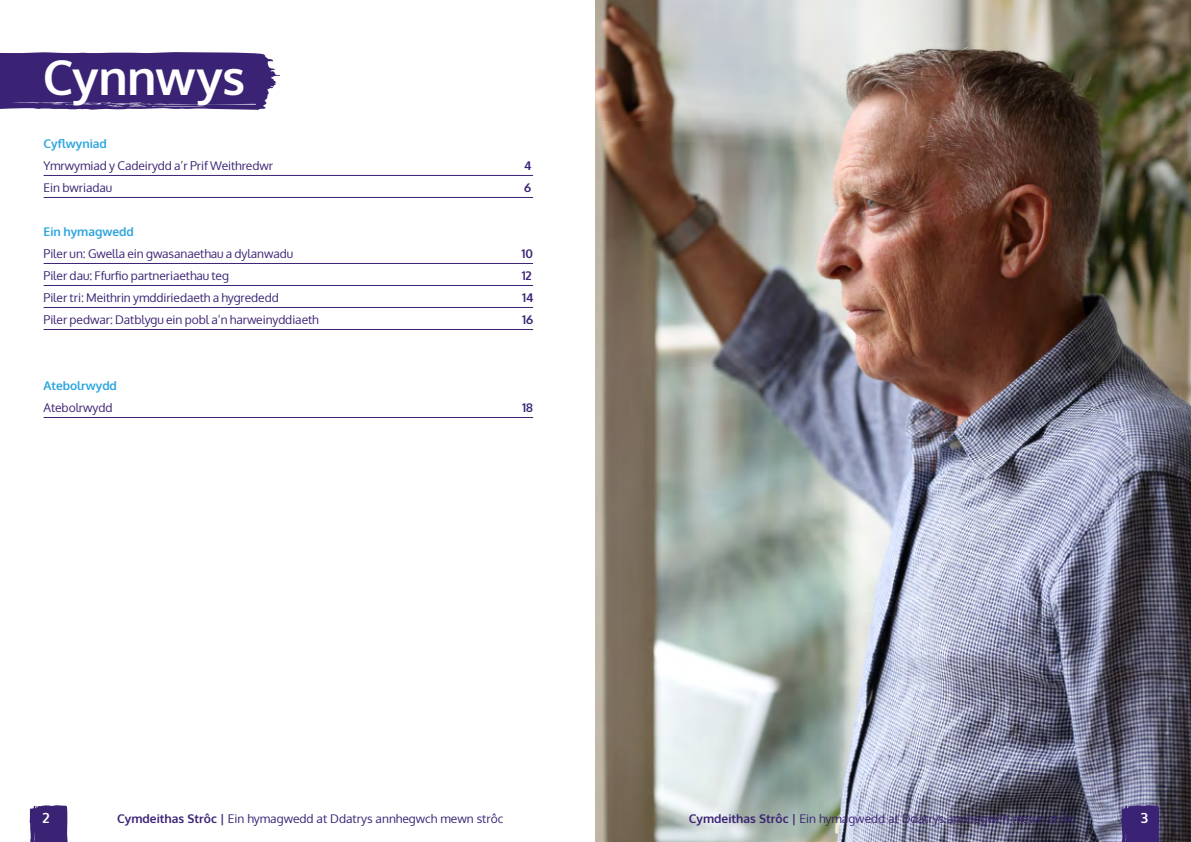
<style>
.page{position:relative;width:1191px;height:842px;background:#fff}
.page>*{position:absolute;margin:0;border:0;box-sizing:border-box;transform-origin:0 0}
.t1{font:700 48px "Oxygen";letter-spacing:-.015em;color:#fff}
.t2{font:700 14px "Oxygen";color:#fff}
.t3{font:12px "Oxygen";letter-spacing:-.005em;color:#3a2274}
.t4{font:700 12px "Oxygen";color:#2ca5de}
.t5{font:700 12px "Oxygen";letter-spacing:-.005em;color:#3a2274}
.s1{font-weight:700}
</style>
<div class="page">
<svg style="left:0;top:52px;width:280px;height:58px;background:#48327e"></svg>
<hr style="left:44px;top:175px;width:489px;height:1px;background:#3a2274">
<hr style="left:44px;top:197px;width:489px;height:1px;background:#3a2274">
<hr style="left:44px;top:263px;width:489px;height:1px;background:#3a2274">
<hr style="left:44px;top:285px;width:489px;height:1px;background:#3a2274">
<hr style="left:44px;top:307px;width:489px;height:1px;background:#3a2274">
<hr style="left:44px;top:329px;width:489px;height:1px;background:#3a2274">
<hr style="left:44px;top:417px;width:489px;height:1px;background:#3a2274">
<img style="left:595px;top:0;width:596px;height:842px">
<svg style="left:30px;top:805px;width:38px;height:37px"></svg>
<svg style="left:1121px;top:805px;width:38px;height:37px"></svg>
<h1 class="t1" style="left:43px;top:48px;width:204px">Cynnwys</h1>
<p class="t4" style="left:44px;top:136px;width:65px">Cyflwyniad</p>
<p class="t3" style="left:44px;top:157px;width:231px">Ymrwymiad y Cadeirydd a’r Prif Weithredwr</p>
<p class="t5" style="left:524px;top:158px;width:9px">4</p>
<p class="t3" style="left:44px;top:179px;width:70px">Ein bwriadau</p>
<p class="t5" style="left:524px;top:180px;width:9px">6</p>
<p class="t4" style="left:44px;top:224px;width:92px">Ein hymagwedd</p>
<p class="t3" style="left:44px;top:245px;width:251px">Piler un: Gwella ein gwasanaethau a dylanwadu</p>
<p class="t5" style="left:521px;top:246px;width:13px">10</p>
<p class="t3" style="left:44px;top:267px;width:187px">Piler dau: Ffurfio partneriaethau teg</p>
<p class="t5" style="left:521px;top:268px;width:12px">12</p>
<p class="t3" style="left:44px;top:289px;width:237px">Piler tri: Meithrin ymddiriedaeth a hygrededd</p>
<p class="t5" style="left:522px;top:290px;width:13px">14</p>
<p class="t3" style="left:44px;top:311px;width:277px">Piler pedwar: Datblygu ein pobl a’n harweinyddiaeth</p>
<p class="t5" style="left:522px;top:312px;width:13px">16</p>
<p class="t4" style="left:44px;top:378px;width:75px">Atebolrwydd</p>
<p class="t3" style="left:44px;top:399px;width:70px">Atebolrwydd</p>
<p class="t5" style="left:522px;top:400px;width:12px">18</p>
<p class="t2" style="left:43px;top:809px;width:9px">2</p>
<p class="t3" style="left:117px;top:810px;width:388px"><span class="s1">Cymdeithas Strôc |</span> Ein hymagwedd at Ddatrys annhegwch mewn strôc</p>
<p class="t3" style="left:689px;top:810px;width:388px"><span class="s1">Cymdeithas Strôc |</span> Ein hymagwedd at Ddatrys annhegwch mewn strôc</p>
<p class="t2" style="left:1140px;top:809px;width:9px">3</p>
</div>
